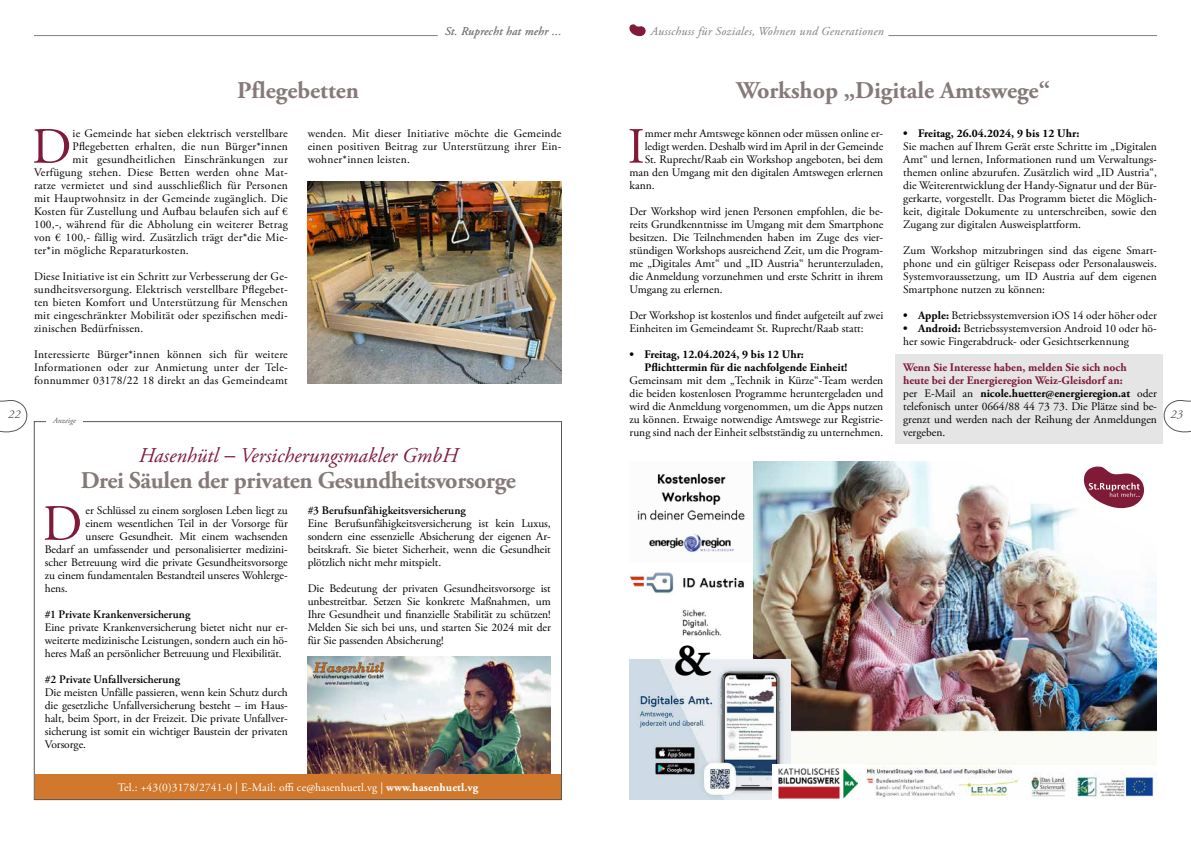
<style>
.page{position:relative;width:1191px;height:842px;background:#fff}
.page>*{position:absolute;margin:0;border:0;box-sizing:border-box;transform-origin:0 0}
.t1{font:50.7px "Adobe Garamond Pro";color:#7f1a39}
.t2{font:700 46.2px "Adobe Garamond Pro";color:#000}
.t3{font:700 24px "Adobe Garamond Pro";letter-spacing:-.015em;color:#867a79}
.t4{font:italic 21px "Adobe Garamond Pro";color:#7f1a39}
.t5{font:italic 12px "Adobe Garamond Pro";letter-spacing:.025em;color:#7e7e7d}
.t6{font:italic 12px "Adobe Garamond Pro";color:#575756}
.t7{font:11.5px/13px "Adobe Garamond Pro";color:#000;text-align:justify}
.t8{font:11.5px "Adobe Garamond Pro";letter-spacing:.02em;color:#000}
.t9{font:700 11.5px/13px "Adobe Garamond Pro";color:#000}
.t10{font:600 11.5px "Adobe Garamond Pro";color:#000}
.t11{font:11.5px "Adobe Garamond Pro";letter-spacing:.01em;color:#fff}
.t12{font:italic 8px "Adobe Garamond Pro";color:#575756}
.s1{font-weight:700}
.s2{font-weight:700;color:#7f1a39}
.s3{font-family:"Eidetic Neo OT";font-style:normal}
</style>
<div class="page">
<hr style="left:34px;top:35px;width:404px;height:1px;background:#7e7e7d">
<svg style="left:0;top:400px;width:27px;height:33px"></svg>
<svg style="left:1164px;top:400px;width:27px;height:33px"></svg>
<div style="left:895px;top:354px;width:267px;height:90px;background:#e5e5e5"></div>
<img style="left:308px;top:657px;width:243px;height:117px">
<div style="left:35px;top:774px;width:526px;height:25px;background:#d1782d"></div>
<svg style="left:629px;top:24px;width:16px;height:13px"></svg>
<hr style="left:888px;top:35px;width:269px;height:1px;background:#7e7e7d">
<img style="left:308px;top:181px;width:253px;height:203px">
<img style="left:637px;top:473px;width:108px;height:79px">
<img style="left:753px;top:462px;width:404px;height:336px">
<img style="left:629px;top:659px;width:161px;height:141px">
<img style="left:629px;top:572px;width:115px;height:64px">
<div style="left:772px;top:764px;width:92px;height:36px;background:#fff"></div>
<img style="left:778px;top:768px;width:79px;height:31px">
<div style="left:1014px;top:465px;width:143px;height:36px;background:#fff"></div>
<svg style="left:1082px;top:464px;width:62px;height:49px"></svg>
<p class="t5" style="left:445px;top:24px;width:118px">St. Ruprecht hat mehr ...</p>
<p class="t5" style="left:651px;top:24px;width:235px">Ausschuss für Soziales, Wohnen und Generationen</p>
<h3 class="t3" style="left:237px;top:76px;width:123px">Pflegebetten</h3>
<p class="t7" style="left:308px;top:127px;width:255px">wenden. Mit dieser Initiative möchte die Gemeinde einen positiven Beitrag zur Unterstützung ihrer Ein&shy;wohner*innen leisten.</p>
<h1 class="t1" style="left:627px;top:116px;width:19px">I</h1>
<p class="t7" style="left:644px;top:127px;width:240px">mmer mehr Amtswege können oder müssen online er-</p>
<h3 class="t3" style="left:736px;top:76px;width:315px">Workshop „Digitale Amtswege“</h3>
<p class="t9" style="left:903px;top:127px;width:178px">• Freitag, 26.04.2024, 9 bis 12 Uhr:</p>
<p class="t7" style="left:903px;top:140px;width:255px">Sie machen auf Ihrem Gerät erste Schritte im „Digitalen Amt“ und lernen, Informationen rund um Verwaltungs&shy;themen online abzurufen. Zusätzlich wird „ID Austria“, die Weiterentwicklung der Handy-Signatur und der Bür&shy;gerkarte, vorgestellt. Das Programm bietet die Möglich&shy;keit, digitale Dokumente zu unterschreiben, sowie den Zugang zur digitalen Ausweisplattform.</p>
<p class="t7" style="left:903px;top:244px;width:255px">Zum Workshop mitzubringen sind das eigene Smart&shy;phone und ein gültiger Reisepass oder Personalausweis.<br>Systemvoraussetzung, um ID Austria auf dem eigenen Smartphone nutzen zu können:</p>
<p class="t7" style="left:903px;top:309px;width:255px"><span class="s1">• Apple:</span> Betriebssystemversion iOS 14 oder höher oder</p>
<p class="t7" style="left:903px;top:322px;width:255px"><span class="s1">• Android:</span> Betriebssystemversion Android 10 oder hö&shy;her sowie Fingerabdruck- oder Gesichtserkennung</p>
<p class="t7" style="left:903px;top:361px;width:255px;text-align:left"><span class="s2">Wenn Sie Interesse haben, melden Sie sich noch<br>heute bei der Energieregion Weiz-Gleisdorf an:<br></span>per E-Mail an <span class="s1">nicole.huetter@energieregion.at</span> oder telefonisch unter 0664/88 44 73 73. Die Plätze sind be&shy;grenzt und werden nach der Reihung der Anmeldungen vergeben.</p>
<h1 class="t1" style="left:32px;top:116px;width:41px">D</h1>
<p class="t8" style="left:72px;top:126px;width:217px">ie Gemeinde hat sieben elektrisch verstellbare</p>
<p class="t8" style="left:72px;top:139px;width:217px">Pflegebetten erhalten, die nun Bürger*innen</p>
<p class="t8" style="left:72px;top:152px;width:217px">mit gesundheitlichen Einschränkungen zur</p>
<p class="t8" style="left:34px;top:165px;width:255px">Verfügung stehen. Diese Betten werden ohne Mat-</p>
<p class="t8" style="left:34px;top:178px;width:255px">ratze vermietet und sind ausschließlich für Personen</p>
<p class="t8" style="left:34px;top:191px;width:255px">mit Hauptwohnsitz in der Gemeinde zugänglich. Die</p>
<p class="t8" style="left:34px;top:204px;width:255px">Kosten für Zustellung und Aufbau belaufen sich auf €</p>
<p class="t8" style="left:34px;top:217px;width:255px">100,-, während für die Abholung ein weiterer Betrag</p>
<p class="t8" style="left:34px;top:230px;width:255px">von € 100,- fällig wird. Zusätzlich trägt der*die Mie-</p>
<p class="t8" style="left:34px;top:243px;width:156px">ter*in mögliche Reparaturkosten.</p>
<p class="t7" style="left:34px;top:270px;width:255px">Diese Initiative ist ein Schritt zur Verbesserung der Ge&shy;sundheitsversorgung. Elektrisch verstellbare Pflegebet&shy;ten bieten Komfort und Unterstützung für Menschen mit eingeschränkter Mobilität oder spezifischen medi&shy;zinischen Bedürfnissen.</p>
<p class="t7" style="left:34px;top:348px;width:255px">Interessierte Bürger*innen können sich für weitere Informationen oder zur Anmietung unter der Tele&shy;fonnummer 03178/22 18 direkt an das Gemeindeamt</p>
<p class="t7" style="left:644px;top:140px;width:240px">ledigt werden. Deshalb wird im April in der Gemeinde</p>
<p class="t7" style="left:644px;top:153px;width:240px">St. Ruprecht/Raab ein Workshop angeboten, bei dem</p>
<p class="t7" style="left:629px;top:166px;width:255px">man den Umgang mit den digitalen Amtswegen erlernen</p>
<p class="t7" style="left:629px;top:179px;width:27px">kann.</p>
<p class="t7" style="left:629px;top:205px;width:255px">Der Workshop wird jenen Personen empfohlen, die be&shy;reits Grundkenntnisse im Umgang mit dem Smartphone besitzen. Die Teilnehmenden haben im Zuge des vier&shy;stündigen Workshops ausreichend Zeit, um die Program&shy;me „Digitales Amt“ und „ID Austria“ herunterzuladen, die Anmeldung vorzunehmen und erste Schritt in ihrem Umgang zu erlernen.</p>
<p class="t7" style="left:629px;top:309px;width:255px">Der Workshop ist kostenlos und findet aufgeteilt auf zwei<br>Einheiten im Gemeindeamt St. Ruprecht/Raab statt:</p>
<p class="t9" style="left:644px;top:348px;width:204px;text-indent:-15px">• Freitag, 12.04.2024, 9 bis 12 Uhr:<br>Pflichttermin für die nachfolgende Einheit!</p>
<p class="t7" style="left:629px;top:374px;width:255px">Gemeinsam mit dem „Technik in Kürze“-Team werden die beiden kostenlosen Programme heruntergeladen und wird die Anmeldung vorgenommen, um die Apps nutzen zu können. Etwaige notwendige Amtswege zur Registrie&shy;rung sind nach der Einheit selbstständig zu unternehmen.</p>
<p class="t6" style="left:8px;top:407px;width:14px">22</p>
<p class="t6" style="left:1170px;top:407px;width:14px">23</p>
<p class="t12" style="left:53px;top:416px;width:24px">Anzeige</p>
<h3 class="t4" style="left:139px;top:442px;width:321px">Hasenhütl <span class="s3">—</span> Versicherungsmakler GmbH</h3>
<h3 class="t3" style="left:81px;top:466px;width:436px">Drei Säulen der privaten Gesundheitsvorsorge</h3>
<h1 class="t1" style="left:43px;top:493px;width:41px">D</h1>
<p class="t7" style="left:86px;top:504px;width:204px">er Schlüssel zu einem sorglosen Leben liegt zu</p>
<p class="t7" style="left:86px;top:517px;width:204px">einem wesentlichen Teil in der Vorsorge für</p>
<p class="t7" style="left:86px;top:530px;width:204px">unsere Gesundheit. Mit einem wachsenden</p>
<p class="t7" style="left:45px;top:543px;width:244px">Bedarf an umfassender und personalisierter medizini-</p>
<p class="t7" style="left:45px;top:556px;width:244px">scher Betreuung wird die private Gesundheitsvorsorge</p>
<p class="t7" style="left:45px;top:569px;width:244px">zu einem fundamentalen Bestandteil unseres Wohlerge-</p>
<p class="t7" style="left:45px;top:582px;width:24px">hens.</p>
<p class="t10" style="left:45px;top:607px;width:147px">#1 Private Krankenversicherung</p>
<p class="t7" style="left:45px;top:621px;width:244px">Eine private Krankenversicherung bietet nicht nur er&shy;weiterte medizinische Leistungen, sondern auch ein hö&shy;heres Maß an persönlicher Betreuung und Flexibilität.</p>
<p class="t10" style="left:45px;top:672px;width:137px">#2 Private Unfallversicherung</p>
<p class="t7" style="left:45px;top:686px;width:244px">Die meisten Unfälle passieren, wenn kein Schutz durch die gesetzliche Unfallversicherung besteht – im Haus&shy;halt, beim Sport, in der Freizeit. Die private Unfallver&shy;sicherung ist somit ein wichtiger Baustein der privaten Vorsorge.</p>
<p class="t10" style="left:308px;top:503px;width:160px">#3 Berufsunfähigkeitsversicherung</p>
<p class="t7" style="left:308px;top:517px;width:245px">Eine Berufsunfähigkeitsversicherung ist kein Luxus, sondern eine essenzielle Absicherung der eigenen Ar&shy;beitskraft. Sie bietet Sicherheit, wenn die Gesundheit plötzlich nicht mehr mitspielt.</p>
<p class="t7" style="left:308px;top:582px;width:245px">Die Bedeutung der privaten Gesundheitsvorsorge ist unbestreitbar. Setzen Sie konkrete Maßnahmen, um Ihre Gesundheit und finanzielle Stabilität zu schützen!<br>Melden Sie sich bei uns, und starten Sie 2024 mit der für Sie passenden Absicherung!</p>
<p class="t11" style="left:118px;top:780px;width:362px">Tel.: +43(0)3178/2741-0 | E-Mail: offi ce@hasenhuetl.vg | <span class="s1">www.hasenhuetl.vg</span></p>
<h2 class="t2" style="left:673px;top:633px;width:40px">&amp;</h2>
</div>
